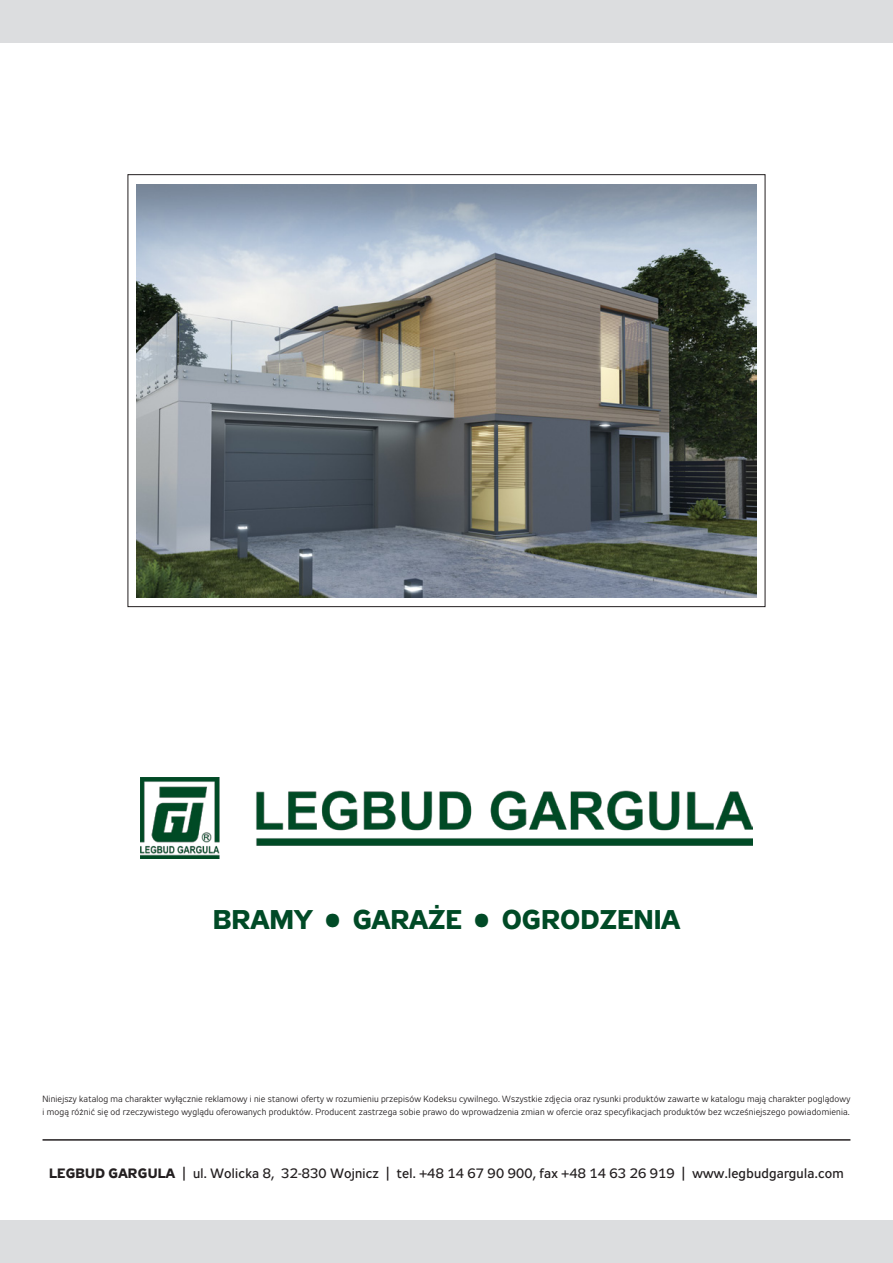
<style>
.page{position:relative;width:893px;height:1263px;background:#fff}
.page>*{position:absolute;margin:0;border:0;box-sizing:border-box;transform-origin:0 0}
.t1{font:700 27px "Zeppelin 32";color:#004a26}
.Postawowy_tekst{font:13.5px "Zeppelin 32";letter-spacing:.02em;color:#231f20}
.Postawowy_tekst-2{font:9px/13.5px "Zeppelin 31";letter-spacing:.02em;color:#231f20}
.s1{font-weight:700}
</style>
<div class="page">
<img style="left:140px;top:777px;width:613px;height:81px">
<hr style="left:43px;top:1139px;width:807px;height:2px;background:#231f20">
<div style="left:0;top:0;width:893px;height:43px;background:#dcdddf"></div>
<div style="left:0;top:1220px;width:893px;height:43px;background:#dcdddf"></div>
<img style="left:136px;top:184px;width:620px;height:413px">
<p class="t1" style="left:213px;top:904px;width:469px">BRAMY • GARAŻE • OGRODZENIA</p>
<p class="Postawowy_tekst-2" style="left:43px;top:1092px;width:809px">Niniejszy katalog ma charakter wyłącznie reklamowy i nie stanowi oferty w rozumieniu przepisów Kodeksu cywilnego. Wszystkie zdjęcia oraz rysunki produktów zawarte w katalogu mają charakter poglądowy i mogą różnić się od rzeczywistego wyglądu oferowanych produktów. Producent zastrzega sobie prawo do wprowadzenia zmian w ofercie oraz specyfikacjach produktów bez wcześniejszego powiadomienia.</p>
<p class="Postawowy_tekst" style="left:49px;top:1166px;width:796px"><span class="s1">LEGBUD GARGULA</span> | ul. Wolicka 8, 32-830 Wojnicz | tel. +48 14 67 90 900, fax +48 14 63 26 919 | www.legbudgargula.com</p>
</div>
